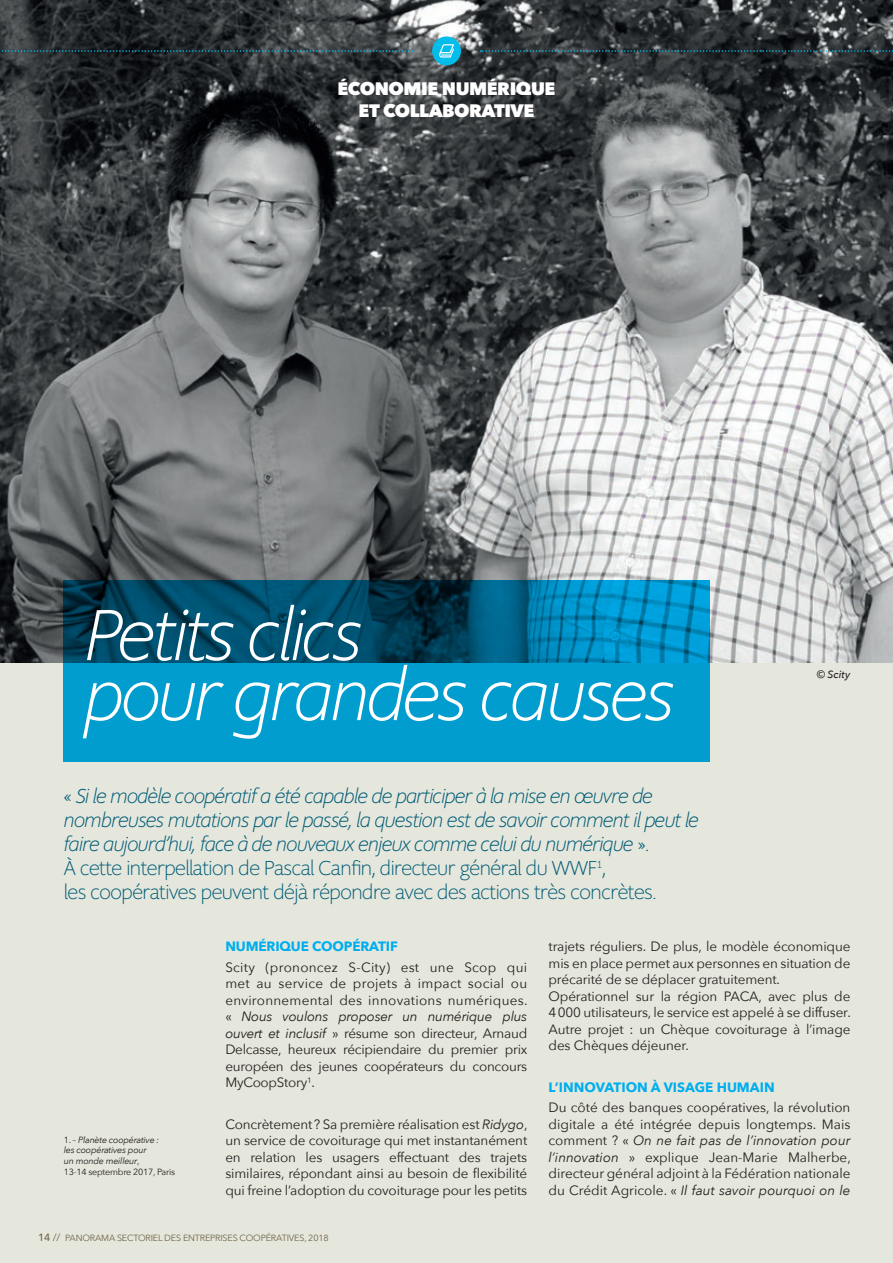
<style>
.page{position:relative;width:893px;height:1263px;background:#fff}
.page>*{position:absolute;margin:0;border:0;box-sizing:border-box;transform-origin:0 0}
.t1{font:italic 75px/60px "Supra X Light Mezzo";letter-spacing:-.025em;color:#fff}
.t2{font:italic 21px/24px "Supra X Light Mezzo";letter-spacing:-.02em;color:#005c78}
.t3{font:800 18px/22.5px "Avenir Next";letter-spacing:-.025em;color:#fff;text-align:center}
.t4{font:13.5px/16.5px "Avenir Next";letter-spacing:-.01em;color:#231f20;text-align:justify}
.t5{font:700 13.5px "Avenir Next";letter-spacing:-.01em;color:#00aeef}
.t6{font:italic 500 10.5px "Avenir Next";letter-spacing:.005em;color:#231f20}
.t7{font:italic 9px/10.8px "Avenir Next";letter-spacing:-.025em;color:#231f20}
.t8{font:9px "Avenir Next";letter-spacing:-.02em;color:#6d6348}
.s1{font-style:normal}
.s2{font-style:italic}
.s3{font-weight:500;font-size:10.5px}
.s4{font-size:10.5px}
</style>
<div class="page">
<div style="left:0;top:383px;width:893px;height:880px;background:#e6e7dc"></div>
<img style="left:0;top:0;width:893px;height:662px">
<svg style="left:64px;top:580px;width:646px;height:182px;background:#007fa9"></svg>
<div style="left:432px;top:36px;width:29px;height:29px;background:#02bcea;border-radius:50%"></div>
<svg style="left:439px;top:44px;width:15px;height:14px"></svg>
<svg style="left:0;top:50px;width:413px;height:2px"></svg>
<svg style="left:480px;top:50px;width:413px;height:2px"></svg>
<h3 class="t3" style="left:338px;top:77px;width:219px">ÉCONOMIE NUMÉRIQUE<br>ET COLLABORATIVE</h3>
<h1 class="t1" style="left:85px;top:604px;width:591px">Petits clics<br>pour grandes causes</h1>
<p class="t2" style="left:64px;top:784px;width:636px"><span class="s1">«</span> Si le modèle coopératif a été capable de participer à la mise en œuvre de nombreuses mutations par le passé, la question est de savoir comment il peut le faire aujourd’hui, face à de nouveaux enjeux comme celui du numérique <span class="s1">».<br>À cette interpellation de Pascal Canfin, directeur général du WWF</span><sup>1</sup><span class="s1">,<br>les coopératives peuvent déjà répondre avec des actions très concrètes.</span></p>
<p class="t6" style="left:817px;top:665px;width:35px">© Scity</p>
<p class="t7" style="left:64px;top:1133px;width:113px"><span class="s1">1. –</span> Planète coopérative :<br>les coopératives pour<br>un monde meilleur<span class="s1">,<br>13-14 septembre 2017, Paris</span></p>
<p class="t5" style="left:225px;top:935px;width:174px">NUMÉRIQUE COOPÉRATIF</p>
<p class="t4" style="left:225px;top:958px;width:304px">Scity (prononcez S-City) est une Scop qui met au service de projets à impact social ou environnemental des innovations numériques. « <span class="s2">Nous voulons proposer un numérique plus ouvert et inclusif</span> » résume son directeur, Arnaud Delcasse, heureux récipiendaire du premier prix européen des jeunes coopérateurs du concours MyCoopStory<sup>1</sup>.</p>
<p class="t4" style="left:225px;top:1115px;width:304px">Concrètement? Sa première réalisation est <span class="s2">Ridygo</span>, un service de covoiturage qui met instantanément en relation les usagers effectuant des trajets similaires, répondant ainsi au besoin de flexibilité qui freine l’adoption du covoiturage pour les petits</p>
<p class="t8" style="left:38px;top:1230px;width:292px"><span class="s3">14</span> <span class="s4">//</span> PANORAMA SECTORIEL DES ENTREPRISES COOPÉRATIVES, 2018</p>
<p class="t4" style="left:549px;top:938px;width:304px;text-align:left">trajets réguliers. De plus, le modèle économique mis en place permet aux personnes en situation de précarité de se déplacer gratuitement.<br>Opérationnel sur la région PACA, avec plus de 4000 utilisateurs, le service est appelé à se diffuser.<br>Autre projet : un Chèque covoiturage à l’image des Chèques déjeuner.</p>
<p class="t5" style="left:549px;top:1075px;width:228px">L’INNOVATION À VISAGE HUMAIN</p>
<p class="t4" style="left:549px;top:1099px;width:304px">Du côté des banques coopératives, la révolution digitale a été intégrée depuis longtemps. Mais comment ? « <span class="s2">On ne fait pas de l’innovation pour l’innovation</span> » explique Jean-Marie Malherbe, directeur général adjoint à la Fédération nationale du Crédit Agricole. « <span class="s2">Il faut savoir pourquoi on le</span></p>
</div>
